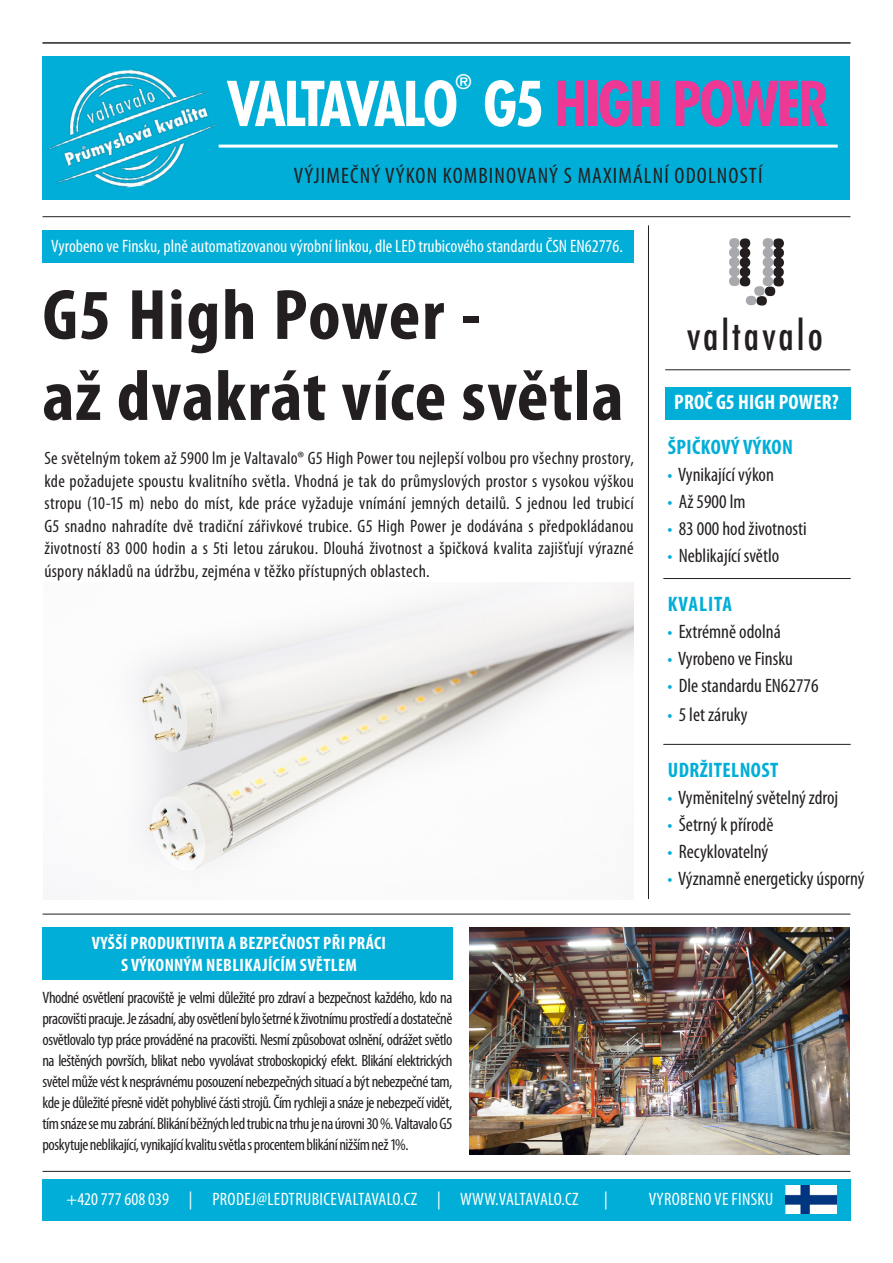
<style>
.page{position:relative;width:893px;height:1263px;background:#fff}
.page>*{position:absolute;margin:0;border:0;box-sizing:border-box;transform-origin:0 0}
.t1{font:700 condensed 72px "Myriad Pro";letter-spacing:.01em;color:#231f20;scale:1.05 1}
.t2{font:700 condensed 60px "Futura Std";letter-spacing:-.04em;color:#fff}
.t3{font:500 condensed 39.15px "Futura";letter-spacing:.075em;color:#231f20}
.t4{font:condensed 22.5px "Myriad Pro";letter-spacing:.05em;color:#231f20}
.t5{font:700 condensed 21px "Myriad Pro";letter-spacing:.02em;color:#00aed7}
.t6{font:700 condensed 21px "Myriad Pro";letter-spacing:.01em;color:#fff}
.t7{font:700 condensed 21px "Myriad Pro";letter-spacing:.045em;color:#00aed7}
.t8{font:condensed 19.5px "Myriad Pro";color:#231f20}
.t9{font:700 condensed 19.5px "Futura Std";color:#fff}
.t10{font:condensed 18px/22.5px "Myriad Pro";letter-spacing:.015em;color:#231f20;text-align:justify}
.t11{font:condensed 18px "Myriad Pro";color:#fff}
.t12{font:condensed 18px "Myriad Pro";letter-spacing:.02em;color:#fff}
.t13{font:700 condensed 18px "Myriad Pro";letter-spacing:.02em;color:#fff}
.t14{font:condensed 16.5px/21px "Myriad Pro";letter-spacing:-.03em;color:#231f20;text-align:justify}
.s1{color:#ed3896}
.s2{color:#00aed7}
</style>
<div class="page">
<img style="left:136px;top:583px;width:498px;height:287px">
<div style="left:665px;top:387px;width:185px;height:32px;background:#00aed7"></div>
<div style="left:43px;top:56px;width:807px;height:144px;background:#00aed7"></div>
<hr style="left:219px;top:145px;width:619px;height:3px;background:#fff">
<hr style="left:43px;top:216px;width:807px;height:1px;background:#231f20">
<div style="left:43px;top:230px;width:591px;height:33px;background:#00aed7"></div>
<hr style="left:648px;top:225px;width:1px;height:674px;background:#231f20">
<div style="left:42px;top:927px;width:410px;height:52px;background:#00aed7"></div>
<hr style="left:43px;top:914px;width:807px;height:1px;background:#231f20">
<div style="left:42px;top:1179px;width:808px;height:41px;background:#00aed7"></div>
<hr style="left:43px;top:1171px;width:807px;height:1px;background:#231f20">
<hr style="left:43px;top:43px;width:807px;height:1px;background:#231f20">
<div style="left:756px;top:296px;width:11px;height:10px;background:#231f20;border-radius:50%"></div>
<div style="left:746px;top:296px;width:10px;height:9px;background:#a8a9ad;border-radius:50%"></div>
<svg style="left:729px;top:238px;width:55px;height:58px"></svg>
<hr style="left:665px;top:369px;width:185px;height:1px;background:#231f20">
<hr style="left:663px;top:578px;width:188px;height:1px;background:#231f20">
<hr style="left:663px;top:744px;width:188px;height:1px;background:#231f20">
<img style="left:785px;top:1185px;width:51px;height:29px">
<img style="left:469px;top:927px;width:381px;height:227px">
<img style="left:42px;top:59px;width:182px;height:138px">
<p class="t9" style="left:456px;top:69px;width:18px">®</p>
<p class="t2" style="left:226px;top:67px;width:605px">VALTAVALO G5 <span class="s1">HIGH POWER</span></p>
<p class="t4" style="left:294px;top:162px;width:470px">VÝJIMEČNÝ VÝKON KOMBINOVANÝ S MAXIMÁLNÍ ODOLNOSTÍ</p>
<p class="t11" style="left:51px;top:235px;width:573px">Vyrobeno ve Finsku, plně automatizovanou výrobní linkou, dle LED trubicového standardu ČSN EN62776.</p>
<p class="t1" style="left:43px;top:270px;width:418px">G5 High Power -</p>
<p class="t1" style="left:43px;top:351px;width:555px">až dvakrát více světla</p>
<p class="t10" style="left:44px;top:447px;width:591px">Se světelným tokem až 5900 lm je Valtavalo® G5 High Power tou nejlepší volbou pro všechny prostory, kde požadujete spoustu kvalitního světla. Vhodná je tak do průmyslových prostor s vysokou výškou stropu (10-15 m) nebo do míst, kde práce vyžaduje vnímání jemných detailů. S jednou led trubicí G5 snadno nahradíte dvě tradiční zářivkové trubice. G5 High Power je dodávána s předpokládanou životností 83 000 hodin a s 5ti letou zárukou. Dlouhá životnost a špičková kvalita zajišťují výrazné úspory nákladů na údržbu, zejména v těžko přístupných oblastech.</p>
<p class="t13" style="left:92px;top:932px;width:296px">VYŠŠÍ PRODUKTIVITA A BEZPEČNOST PŘI PRÁCI</p>
<p class="t13" style="left:121px;top:953px;width:237px">S VÝKONNÝM NEBLIKAJÍCÍM SVĚTLEM</p>
<p class="t14" style="left:43px;top:987px;width:411px">Vhodné osvětlení pracoviště je velmi důležité pro zdraví a bezpečnost každého, kdo na pracovišti pracuje. Je zásadní, aby osvětlení bylo šetrné k životnímu prostředí a dostatečně osvětlovalo typ práce prováděné na pracovišti. Nesmí způsobovat oslnění, odrážet světlo na leštěných površích, blikat nebo vyvolávat stroboskopický efekt. Blikání elektrických světel může vést k nesprávnému posouzení nebezpečných situací a být nebezpečné tam, kde je důležité přesně vidět pohyblivé části strojů. Čím rychleji a snáze je nebezpečí vidět, tím snáze se mu zabrání. Blikání běžných led trubic na trhu je na úrovni 30 %. Valtavalo G5 poskytuje neblikající, vynikající kvalitu světla s procentem blikání nižším než 1%.</p>
<p class="t3" style="left:687px;top:310px;width:137px">valtavalo</p>
<p class="t6" style="left:674px;top:389px;width:166px">PROČ G5 HIGH POWER?</p>
<p class="t5" style="left:668px;top:434px;width:127px">ŠPIČKOVÝ VÝKON</p>
<p class="t8" style="left:668px;top:463px;width:108px"><span class="s2">•</span> Vynikající výkon</p>
<p class="t8" style="left:668px;top:490px;width:79px"><span class="s2">•</span> Až 5900 lm</p>
<p class="t8" style="left:668px;top:517px;width:141px"><span class="s2">•</span> 83 000 hod životnosti</p>
<p class="t8" style="left:668px;top:544px;width:113px"><span class="s2">•</span> Neblikající světlo</p>
<p class="t7" style="left:668px;top:591px;width:66px">KVALITA</p>
<p class="t8" style="left:668px;top:620px;width:115px"><span class="s2">•</span> Extrémně odolná</p>
<p class="t8" style="left:668px;top:647px;width:127px"><span class="s2">•</span> Vyrobeno ve Finsku</p>
<p class="t8" style="left:668px;top:674px;width:152px"><span class="s2">•</span> Dle standardu EN62776</p>
<p class="t8" style="left:668px;top:702px;width:81px"><span class="s2">•</span> 5 let záruky</p>
<p class="t5" style="left:668px;top:757px;width:112px">UDRŽITELNOST</p>
<p class="t8" style="left:668px;top:786px;width:172px"><span class="s2">•</span> Vyměnitelný světelný zdroj</p>
<p class="t8" style="left:668px;top:813px;width:107px"><span class="s2">•</span> Šetrný k přírodě</p>
<p class="t8" style="left:668px;top:840px;width:102px"><span class="s2">•</span> Recyklovatelný</p>
<p class="t8" style="left:668px;top:867px;width:198px"><span class="s2">•</span> Významně energeticky úsporný</p>
<p class="t12" style="left:67px;top:1188px;width:513px">+420 777 608 039 | PRODEJ@LEDTRUBICEVALTAVALO.CZ | WWW.VALTAVALO.CZ</p>
<p class="t11" style="left:604px;top:1188px;width:5px">|</p>
<p class="t12" style="left:649px;top:1188px;width:126px">VYROBENO VE FINSKU</p>
</div>
